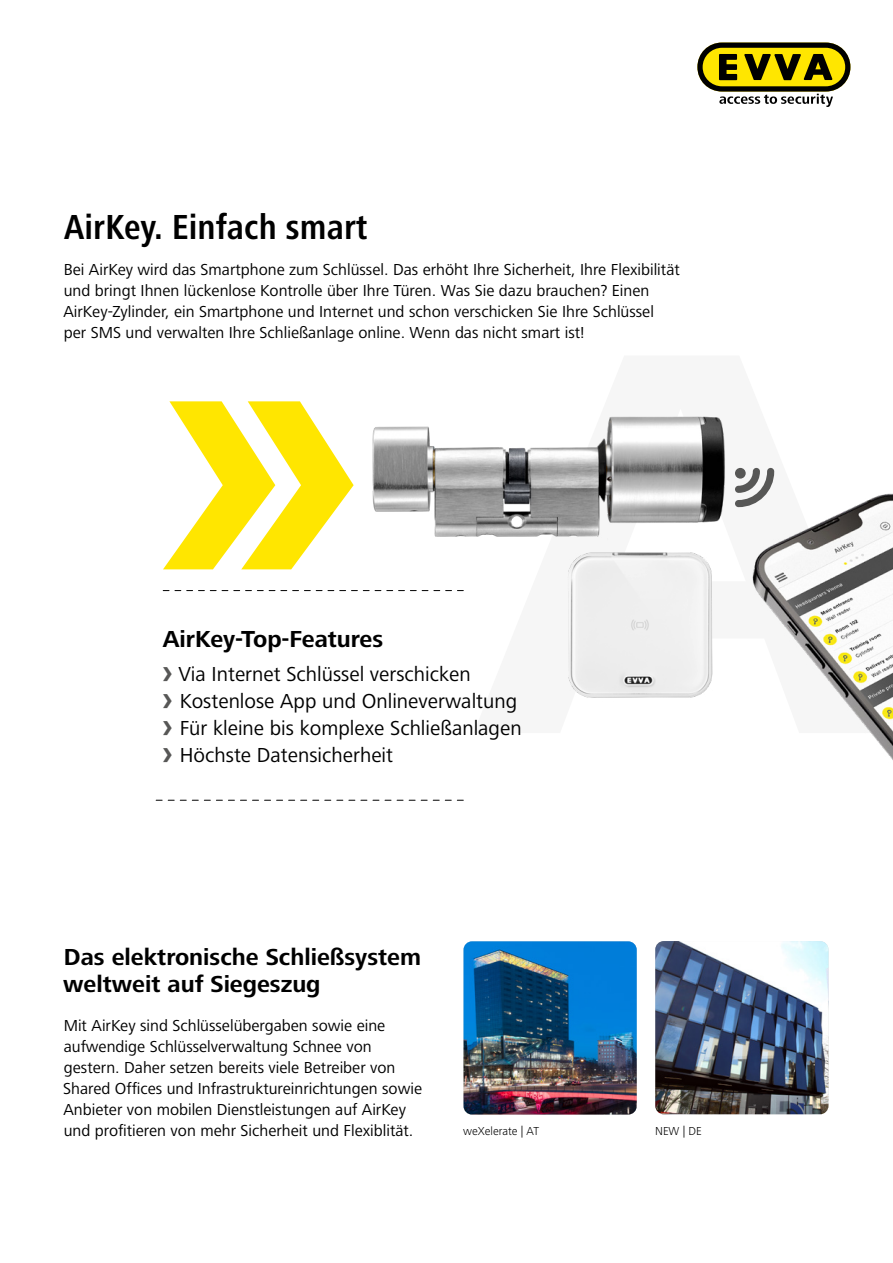
<style>
.page{position:relative;width:893px;height:1263px;background:#fff}
.page>*{position:absolute;margin:0;border:0;box-sizing:border-box;transform-origin:0 0}
.t1{font:700 condensed 36px "Frutiger Next LTCE";color:#000}
.t2{font:700 24px/27px "Frutiger Next LTCE";color:#000}
.t3{font:21px/27px "Frutiger Next LTCE";color:#000}
.t4{font:16.5px/21px "Frutiger Next LTCE";color:#000}
.t5{font:300 12px "Frutiger Next LTCE";color:#000}
.s1{font-weight:700;font-size:34.8px;color:#575756}
</style>
<div class="page">
<svg style="left:163px;top:401px;width:130px;height:168px"></svg>
<svg style="left:163px;top:590px;width:300px;height:1px"></svg>
<svg style="left:156px;top:800px;width:307px;height:1px"></svg>
<img style="left:285px;top:401px;width:280px;height:167px">
<img style="left:565px;top:416px;width:328px;height:546px">
<img style="left:463px;top:941px;width:174px;height:173px">
<img style="left:655px;top:941px;width:173px;height:173px">
<svg style="left:697px;top:43px;width:153px;height:64px"></svg>
<h1 class="t1" style="left:64px;top:207px;width:305px">AirKey. Einfach smart</h1>
<p class="t4" style="left:64px;top:259px;width:618px">Bei AirKey wird das Smartphone zum Schlüssel. Das erhöht Ihre Sicherheit, Ihre Flexibilität und bringt Ihnen lückenlose Kontrolle über Ihre Türen. Was Sie dazu brauchen? Einen AirKey-Zylinder, ein Smartphone und Internet und schon verschicken Sie Ihre Schlüssel per SMS und verwalten Ihre Schließanlage online. Wenn das nicht smart ist!</p>
<h2 class="t2" style="left:163px;top:626px;width:222px">AirKey-Top-Features</h2>
<p class="t3" style="left:162px;top:660px;width:361px"><span class="s1">›</span> Via Internet Schlüssel verschicken<br><span class="s1">›</span> Kostenlose App und Onlineverwaltung <span class="s1">›</span> Für kleine bis komplexe Schließanlagen <span class="s1">›</span> Höchste Datensicherheit</p>
<h2 class="t2" style="left:63px;top:944px;width:359px">Das elektronische Schließsystem weltweit auf Siegeszug</h2>
<p class="t4" style="left:63px;top:1015px;width:360px">Mit AirKey sind Schlüsselübergaben sowie eine aufwendige Schlüsselverwaltung Schnee von gestern. Daher setzen bereits viele Betreiber von Shared Offices und Infrastruktureinrichtungen sowie Anbieter von mobilen Dienstleistungen auf AirKey und profitieren von mehr Sicherheit und Flexiblität.</p>
<p class="t5" style="left:463px;top:1124px;width:77px">weXelerate | AT</p>
<p class="t5" style="left:655px;top:1124px;width:48px">NEW | DE</p>
</div>
